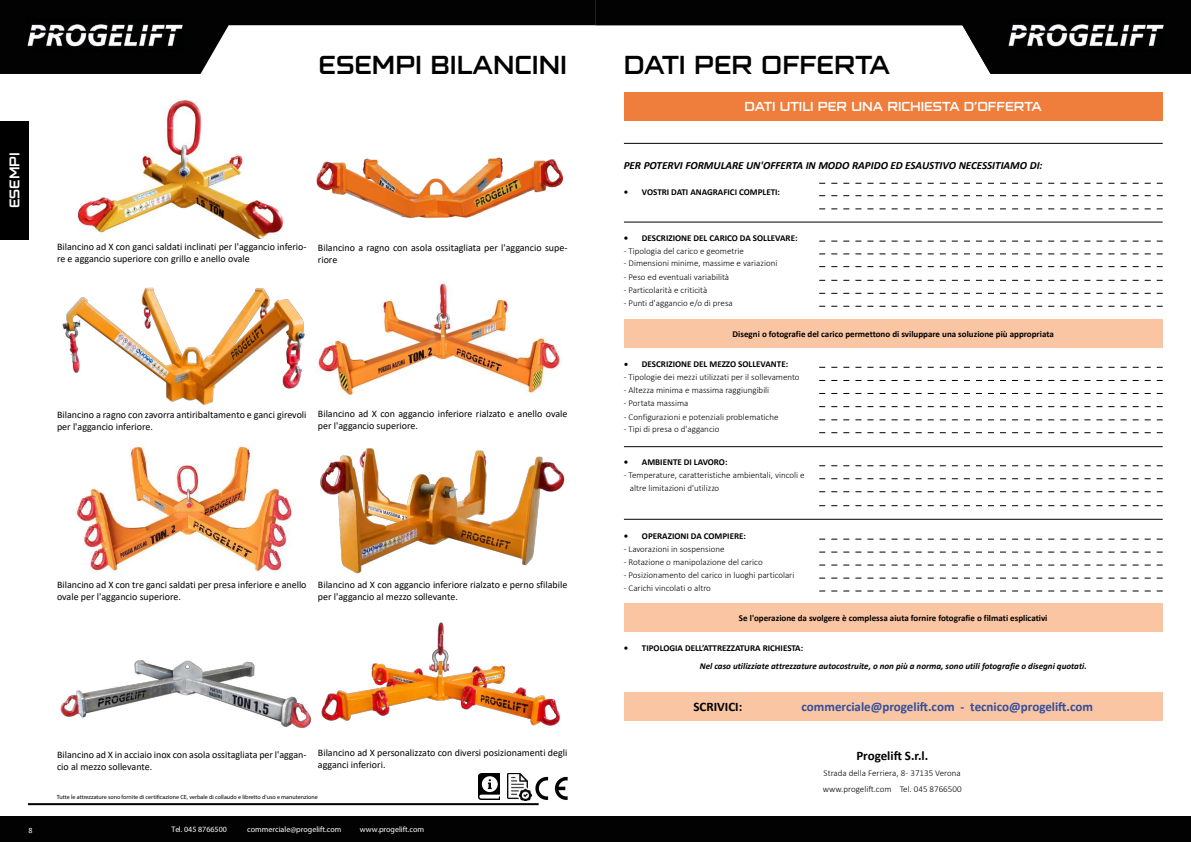
<style>
.page{position:relative;width:1191px;height:842px;background:#fff}
.page>*{position:absolute;margin:0;border:0;box-sizing:border-box;transform-origin:0 0}
.t1{font:26px "Armstrong";color:#000}
.t2{font:14px "Armstrong";color:#fff}
.t3{font:700 13px "Calibri";color:#304e9d}
.t4{font:13px "Armstrong";color:#fff}
.t5{font:700 13px "Calibri";color:#000}
.t6{font:italic 700 11px "Calibri";color:#000}
.t7{font:10px/12px "Calibri";color:#000}
.t8{font:300 9px/16px "Calibri";color:#000}
.t9{font:700 9px "Calibri";color:#000}
.t10{font:italic 700 9px "Calibri";color:#000}
.t11{font:8px "Myriad Pro";color:#fff}
.t12{font:8px "Calibri";color:#fff}
.t13{font:6px "Myriad Pro";color:#000}
.s1{font-family:"Minion Pro";font-weight:400;font-size:12px}
</style>
<div class="page">
<div style="left:0;top:817px;width:595px;height:25px;background:#020203"></div>
<svg style="left:0;top:0;width:595px;height:74px;fill:#020203"></svg>
<img style="left:28px;top:19px;width:155px;height:33px">
<svg style="left:595px;top:0;width:596px;height:74px;fill:#020203"></svg>
<div style="left:0;top:121px;width:28px;height:118px;background:#000"></div>
<img style="left:535px;top:776px;width:33px;height:24px">
<img style="left:478px;top:774px;width:22px;height:25px">
<img style="left:507px;top:774px;width:24px;height:27px">
<hr style="left:28px;top:803px;width:510px;height:2px;background:#000">
<img style="left:77px;top:100px;width:206px;height:138px">
<img style="left:316px;top:157px;width:247px;height:61px">
<img style="left:60px;top:622px;width:500px;height:106px">
<img style="left:317px;top:282px;width:245px;height:116px">
<img style="left:75px;top:444px;width:217px;height:129px">
<img style="left:320px;top:448px;width:245px;height:126px">
<img style="left:62px;top:287px;width:243px;height:118px">
<div style="left:595px;top:817px;width:596px;height:25px;background:#020203"></div>
<div style="left:624px;top:92px;width:538px;height:28px;background:#ef7d3c"></div>
<div style="left:624px;top:319px;width:538px;height:29px;background:#fac5a2"></div>
<div style="left:624px;top:603px;width:538px;height:29px;background:#fac5a2"></div>
<div style="left:624px;top:692px;width:538px;height:29px;background:#fac5a2"></div>
<svg style="left:819px;top:183px;width:343px;height:1px"></svg>
<svg style="left:819px;top:195px;width:343px;height:1px"></svg>
<svg style="left:819px;top:208px;width:343px;height:1px"></svg>
<svg style="left:819px;top:241px;width:343px;height:1px"></svg>
<svg style="left:819px;top:254px;width:343px;height:1px"></svg>
<svg style="left:819px;top:266px;width:343px;height:1px"></svg>
<svg style="left:819px;top:280px;width:343px;height:1px"></svg>
<svg style="left:819px;top:293px;width:343px;height:1px"></svg>
<svg style="left:819px;top:306px;width:343px;height:1px"></svg>
<svg style="left:819px;top:367px;width:343px;height:1px"></svg>
<svg style="left:819px;top:380px;width:343px;height:1px"></svg>
<svg style="left:819px;top:393px;width:343px;height:1px"></svg>
<svg style="left:819px;top:406px;width:343px;height:1px"></svg>
<svg style="left:819px;top:419px;width:343px;height:1px"></svg>
<svg style="left:819px;top:432px;width:343px;height:1px"></svg>
<svg style="left:819px;top:465px;width:343px;height:1px"></svg>
<svg style="left:819px;top:478px;width:343px;height:1px"></svg>
<svg style="left:819px;top:491px;width:343px;height:1px"></svg>
<svg style="left:819px;top:505px;width:343px;height:1px"></svg>
<svg style="left:819px;top:539px;width:343px;height:1px"></svg>
<svg style="left:819px;top:552px;width:343px;height:1px"></svg>
<svg style="left:819px;top:565px;width:343px;height:1px"></svg>
<svg style="left:819px;top:578px;width:343px;height:1px"></svg>
<svg style="left:819px;top:591px;width:343px;height:1px"></svg>
<hr style="left:624px;top:143px;width:538px;height:1px;background:#000">
<hr style="left:624px;top:222px;width:538px;height:1px;background:#000">
<hr style="left:624px;top:446px;width:538px;height:1px;background:#000">
<hr style="left:624px;top:519px;width:538px;height:1px;background:#000">
<h1 class="t1" style="left:318px;top:50px;width:250px">ESEMPI BILANCINI</h1>
<h1 class="t1" style="left:624px;top:50px;width:268px">DATI PER OFFERTA</h1>
<h3 class="t4" style="left:744px;top:99px;width:299px">DATI UTILI PER UNA RICHIESTA D’OFFERTA</h3>
<h2 class="t2" style="left:7px;top:208px;width:57px;rotate:-90deg">ESEMPI</h2>
<p class="t7" style="left:57px;top:241px;width:251px">Bilancino ad X con ganci saldati inclinati per l'aggancio inferio&shy;re e aggancio superiore con grillo e anello ovale</p>
<p class="t7" style="left:318px;top:241px;width:251px">Bilancino a ragno con asola ossitagliata per l'aggancio supe&shy;riore</p>
<p class="t7" style="left:57px;top:408px;width:251px">Bilancino a ragno con zavorra antiribaltamento e ganci girevoli per l'aggancio inferiore.</p>
<p class="t7" style="left:318px;top:407px;width:251px">Bilancino ad X con aggancio inferiore rialzato e anello ovale per l'aggancio superiore.</p>
<p class="t7" style="left:57px;top:579px;width:251px">Bilancino ad X con tre ganci saldati per presa inferiore e anello ovale per l'aggancio superiore.</p>
<p class="t7" style="left:318px;top:578px;width:251px">Bilancino ad X con aggancio inferiore rialzato e perno sfilabile per l'aggancio al mezzo sollevante.</p>
<p class="t7" style="left:57px;top:748px;width:251px">Bilancino ad X in acciaio inox con asola ossitagliata per l'aggan&shy;cio al mezzo sollevante.</p>
<p class="t7" style="left:318px;top:746px;width:251px">Bilancino ad X personalizzato con diversi posizionamenti degli agganci inferiori.</p>
<p class="t13" style="left:57px;top:794px;width:262px">Tutte le attrezzature sono fornite di certificazione CE, verbale di collaudo e libretto d’uso e manutenzione</p>
<p class="t12" style="left:28px;top:824px;width:6px">8</p>
<p class="t11" style="left:171px;top:825px;width:57px">Tel. 045 8766500</p>
<p class="t11" style="left:247px;top:825px;width:96px">commerciale@progelift.com</p>
<p class="t11" style="left:360px;top:825px;width:66px">www.progelift.com</p>
<p class="t6" style="left:624px;top:157px;width:420px">PER POTERVI FORMULARE UN'OFFERTA IN MODO RAPIDO ED ESAUSTIVO NECESSITIAMO DI:</p>
<p class="t9" style="left:624px;top:186px;width:158px">• VOSTRI DATI ANAGRAFICI COMPLETI:</p>
<p class="t9" style="left:624px;top:231px;width:175px">• DESCRIZIONE DEL CARICO DA SOLLEVARE:</p>
<p class="t8" style="left:624px;top:242px;width:122px">- Tipologia del carico e geometrie</p>
<p class="t8" style="left:624px;top:255px;width:155px">- Dimensioni minime, massime e variazioni</p>
<p class="t8" style="left:624px;top:269px;width:107px">- Peso ed eventuali variabilità</p>
<p class="t8" style="left:624px;top:282px;width:85px">- Particolarità e criticità</p>
<p class="t8" style="left:624px;top:295px;width:110px">- Punti d'aggancio e/o di presa</p>
<p class="t9" style="left:732px;top:327px;width:323px">Disegni o fotografie del carico permettono di sviluppare una soluzione più appropriata</p>
<p class="t9" style="left:624px;top:358px;width:166px"><span class="s1">•</span> DESCRIZIONE DEL MEZZO SOLLEVANTE:</p>
<p class="t8" style="left:624px;top:369px;width:177px">- Tipologie dei mezzi utilizzati per il sollevamento</p>
<p class="t8" style="left:624px;top:382px;width:147px">- Altezza minima e massima raggiungibili</p>
<p class="t8" style="left:624px;top:395px;width:66px">- Portata massima</p>
<p class="t8" style="left:624px;top:409px;width:156px">- Configurazioni e potenziali problematiche</p>
<p class="t8" style="left:624px;top:421px;width:97px">- Tipi di presa o d'aggancio</p>
<p class="t8" style="left:624px;top:467px;width:182px">- Temperature, caratteristiche ambientali, vincoli e</p>
<p class="t9" style="left:624px;top:456px;width:105px">• AMBIENTE DI LAVORO:</p>
<p class="t8" style="left:630px;top:480px;width:91px">altre limitazioni d'utilizzo</p>
<p class="t9" style="left:624px;top:529px;width:124px">• OPERAZIONI DA COMPIERE:</p>
<p class="t8" style="left:624px;top:541px;width:102px">- Lavorazioni in sospensione</p>
<p class="t8" style="left:624px;top:554px;width:140px">- Rotazione o manipolazione del carico</p>
<p class="t8" style="left:624px;top:567px;width:172px">- Posizionamento del carico in luoghi particolari</p>
<p class="t8" style="left:624px;top:579px;width:89px">- Carichi vincolati o altro</p>
<p class="t9" style="left:739px;top:611px;width:310px">Se l'operazione da svolgere è complessa aiuta fornire fotografie o filmati esplicativi</p>
<p class="t9" style="left:624px;top:642px;width:181px">• TIPOLOGIA DELL’ATTREZZATURA RICHIESTA:</p>
<p class="t10" style="left:700px;top:660px;width:388px">Nel caso utilizziate attrezzature autocostruite, o non più a norma, sono utili fotografie o disegni quotati.</p>
<h3 class="t5" style="left:693px;top:698px;width:50px">SCRIVICI:</h3>
<h3 class="t3" style="left:801px;top:698px;width:293px">commerciale@progelift.com - tecnico@progelift.com</h3>
<h3 class="t5" style="left:856px;top:746px;width:73px">Progelift S.r.l.</h3>
<p class="t8" style="left:823px;top:765px;width:140px">Strada della Ferriera, 8 - 37135 Verona www.progelift.com Tel. 045 8766500</p>
</div>
